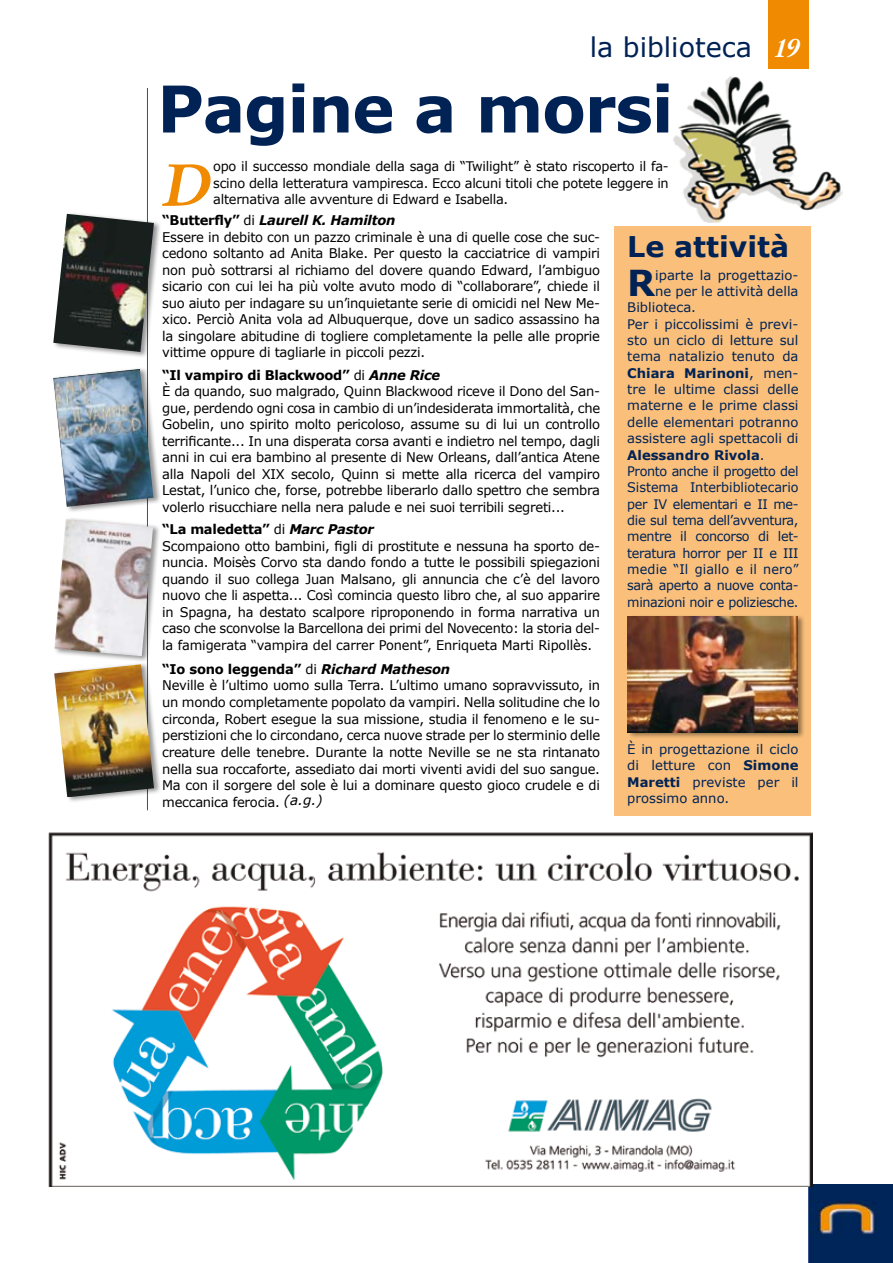
<style>
.page{position:relative;width:893px;height:1263px;background:#fff}
.page>*{position:absolute;margin:0;border:0;box-sizing:border-box;transform-origin:0 0}
.t1{font:italic 700 66px "Garamond";color:#f08a00}
.t2{font:700 64.5px "Verdana";letter-spacing:-.02em;color:#025}
.t3{font:700 35.7px "Verdana";color:#025}
.t4{font:700 28.5px "Verdana";color:#025}
.t5{font:27px "Verdana";color:#025}
.t6{font:13.35px/16.5px "Verdana";letter-spacing:-.02em;color:#000}
.t7{font:13.2px/16.5px "Verdana";color:#025;text-align:justify}
.t8{font:13.2px/16.5px "Verdana";letter-spacing:-.02em;color:#000;text-align:justify}
.t9{font:13.2px "Verdana";letter-spacing:-.03em;color:#025}
.t10{font:700 13.2px "Verdana";color:#025}
.s1{font-family:"Garamond";font-weight:700;font-style:italic;font-size:30px;color:#fff}
.s2{font-weight:700}
.s3{font-weight:700;font-style:italic}
.s4{font-style:italic;font-size:13.5px}
.s5{font-weight:400}
</style>
<div class="page">
<img style="left:808px;top:1185px;width:85px;height:78px">
<div style="left:768px;top:0;width:41px;height:68px;background:#f08a00"></div>
<hr style="left:147px;top:88px;width:1px;height:722px;background:#404d7b">
<img style="left:49px;top:832px;width:763px;height:355px">
<img style="left:673px;top:76px;width:170px;height:146px">
<div style="left:614px;top:227px;width:197px;height:589px;background:#f9bf7b"></div>
<div style="left:627px;top:614px;width:178px;height:125px;background:#000;opacity:.42"></div>
<img style="left:628px;top:617px;width:169px;height:115px">
<div style="left:52px;top:211px;width:110px;height:146px;background:#000;opacity:.42"></div>
<img style="left:53px;top:214px;width:101px;height:138px">
<div style="left:52px;top:366px;width:109px;height:146px;background:#000;opacity:.42"></div>
<img style="left:53px;top:369px;width:100px;height:138px">
<div style="left:54px;top:516px;width:107px;height:146px;background:#000;opacity:.42"></div>
<img style="left:55px;top:519px;width:98px;height:137px">
<div style="left:53px;top:661px;width:108px;height:142px;background:#000;opacity:.42"></div>
<img style="left:54px;top:664px;width:100px;height:133px">
<h3 class="t5" style="left:590px;top:30px;width:212px">la biblioteca <span class="s1">19</span></h3>
<h2 class="t2" style="left:157px;top:68px;width:518px">Pagine a morsi</h2>
<p class="t8" style="left:213px;top:158px;width:457px">opo il successo mondiale della saga di “Twilight” è stato riscoperto il fa&shy;scino della letteratura vampiresca. Ecco alcuni titoli che potete leggere in alternativa alle avventure di Edward e Isabella.</p>
<p class="t6" style="left:162px;top:211px;width:439px"><span class="s2">“Butterfly”</span> di <span class="s3">Laurell K. Hamilton<br></span>Essere in debito con un pazzo criminale è una di quelle cose che suc&shy;cedono soltanto ad Anita Blake. Per questo la cacciatrice di vampiri non può sottrarsi al richiamo del dovere quando Edward, l’ambiguo sicario con cui lei ha più volte avuto modo di “collaborare”, chiede il suo aiuto per indagare su un’inquietante serie di omicidi nel New Me&shy;xico. Perciò Anita vola ad Albuquerque, dove un sadico assassino ha la singolare abitudine di togliere completamente la pelle alle proprie vittime oppure di tagliarle in piccoli pezzi.</p>
<p class="t6" style="left:162px;top:366px;width:439px"><span class="s2">“Il vampiro di Blackwood”</span> di <span class="s3">Anne Rice<br></span>È da quando, suo malgrado, Quinn Blackwood riceve il Dono del San&shy;gue, perdendo ogni cosa in cambio di un’indesiderata immortalità, che Gobelin, uno spirito molto pericoloso, assume su di lui un controllo terrificante... In una disperata corsa avanti e indietro nel tempo, dagli anni in cui era bambino al presente di New Orleans, dall’antica Atene alla Napoli del XIX secolo, Quinn si mette alla ricerca del vampiro Lestat, l’unico che, forse, potrebbe liberarlo dallo spettro che sembra volerlo risucchiare nella nera palude e nei suoi terribili segreti...</p>
<p class="t6" style="left:162px;top:520px;width:439px"><span class="s2">“La maledetta”</span> di <span class="s3">Marc Pastor<br></span>Scompaiono otto bambini, figli di prostitute e nessuna ha sporto de&shy;nuncia. Moisès Corvo sta dando fondo a tutte le possibili spiegazioni quando il suo collega Juan Malsano, gli annuncia che c’è del lavoro nuovo che li aspetta... Così comincia questo libro che, al suo apparire in Spagna, ha destato scalpore riproponendo in forma narrativa un caso che sconvolse la Barcellona dei primi del Novecento: la storia del&shy;la famigerata “vampira del carrer Ponent”, Enriqueta Marti Ripollès.</p>
<p class="t6" style="left:162px;top:660px;width:439px"><span class="s2">“Io sono leggenda”</span> di <span class="s3">Richard Matheson<br></span>Neville è l’ultimo uomo sulla Terra. L’ultimo umano sopravvissuto, in un mondo completamente popolato da vampiri. Nella solitudine che lo circonda, Robert esegue la sua missione, studia il fenomeno e le su&shy;perstizioni che lo circondano, cerca nuove strade per lo sterminio delle creature delle tenebre. Durante la notte Neville se ne sta rintanato nella sua roccaforte, assediato dai morti viventi avidi del suo sangue.<br>Ma con il sorgere del sole è lui a dominare questo gioco crudele e di meccanica ferocia. <span class="s4">(a.g.)</span></p>
<h1 class="t1" style="left:162px;top:139px;width:50px">D</h1>
<h3 class="t4" style="left:627px;top:229px;width:163px">Le attività</h3>
<h3 class="t3" style="left:627px;top:260px;width:29px">R</h3>
<p class="t7" style="left:655px;top:266px;width:145px">iparte la progettazio-</p>
<p class="t7" style="left:655px;top:282px;width:145px">ne per le attività della</p>
<p class="t7" style="left:627px;top:299px;width:70px">Biblioteca.</p>
<p class="t7" style="left:627px;top:315px;width:173px">Per i piccolissimi è previ-</p>
<p class="t7" style="left:627px;top:332px;width:173px">sto un ciclo di letture sul</p>
<p class="t7" style="left:627px;top:348px;width:173px">tema natalizio tenuto da</p>
<p class="t10" style="left:627px;top:365px;width:173px">Chiara Marinoni<span class="s5">, men-</span></p>
<p class="t7" style="left:627px;top:381px;width:173px">tre le ultime classi delle</p>
<p class="t7" style="left:627px;top:397px;width:173px">materne e le prime classi</p>
<p class="t7" style="left:627px;top:413px;width:173px">delle elementari potranno</p>
<p class="t7" style="left:627px;top:430px;width:173px">assistere agli spettacoli di</p>
<p class="t10" style="left:627px;top:446px;width:139px">Alessandro Rivola<span class="s5">.</span></p>
<p class="t9" style="left:627px;top:463px;width:173px">Pronto anche il progetto del</p>
<p class="t7" style="left:627px;top:479px;width:173px">Sistema Interbibliotecario</p>
<p class="t9" style="left:627px;top:495px;width:173px">per IV elementari e II me-</p>
<p class="t9" style="left:627px;top:512px;width:173px">die sul tema dell’avventura,</p>
<p class="t9" style="left:627px;top:528px;width:173px">mentre il concorso di let-</p>
<p class="t9" style="left:627px;top:544px;width:173px">teratura horror per II e III</p>
<p class="t7" style="left:627px;top:560px;width:173px">medie “Il giallo e il nero”</p>
<p class="t9" style="left:627px;top:577px;width:173px">sarà aperto a nuove conta-</p>
<p class="t9" style="left:627px;top:593px;width:173px">minazioni noir e poliziesche.</p>
<p class="t7" style="left:627px;top:740px;width:173px">È in progettazione il ciclo di letture con <span class="s2">Simone Maretti</span> previste per il prossimo anno.</p>
</div>
